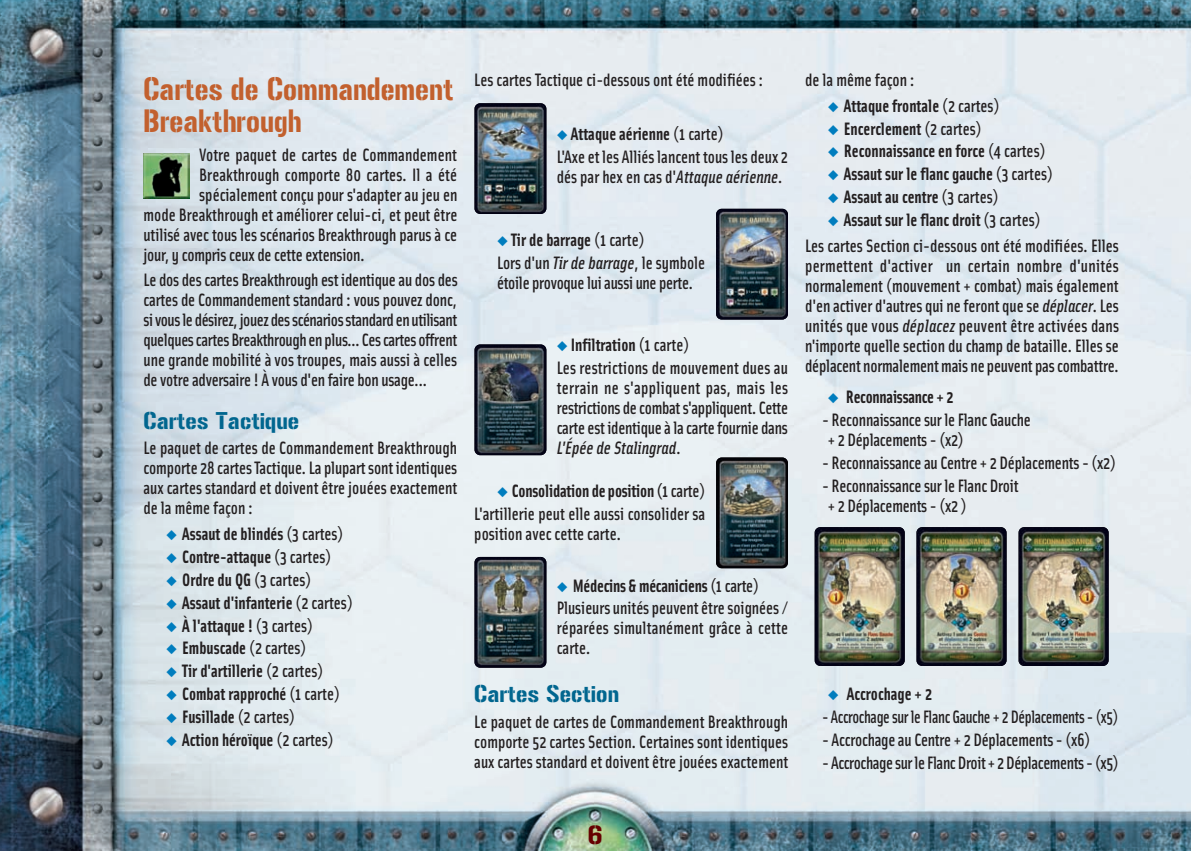
<style>
.page{position:relative;width:1191px;height:851px;background:#fff}
.page>*{position:absolute;margin:0;border:0;box-sizing:border-box;transform-origin:0 0}
.t1{font:32px/32px "Gunplay";color:#c2602e;scale:.87 1}
.t2{font:26px "Gunplay";color:#600}
.t3{font:24px "Gunplay";color:#01668f;scale:.95 1}
.t4{font:500 18px/20px "Solex";color:#231f20;scale:.95 1}
.t5{font:700 18px "Solex";color:#231f20;scale:.95 1}
.t6{font:500 18px "Solex";letter-spacing:-.025em;color:#231f20;scale:.9 1}
.t7{font:500 18px "Solex";letter-spacing:-.025em;color:#231f20;scale:.95 1}
.t8{font:500 18px "Solex";letter-spacing:-.02em;color:#231f20;scale:.95 1}
.s1{color:#007dbe}
.s2{font-weight:500}
.s3{font-weight:700}
.s4{font-style:italic}
</style>
<div class="page">
<img style="left:0;top:0;width:1191px;height:850px">
<img style="left:144px;top:153px;width:46px;height:46px">
<img style="left:716px;top:209px;width:72px;height:110px">
<img style="left:716px;top:457px;width:72px;height:111px">
<img style="left:474px;top:103px;width:72px;height:111px">
<img style="left:474px;top:344px;width:72px;height:111px">
<img style="left:474px;top:556px;width:72px;height:111px">
<img style="left:814px;top:527px;width:90px;height:138px">
<img style="left:916px;top:527px;width:90px;height:138px">
<img style="left:1018px;top:527px;width:90px;height:138px">
<h1 class="t1" style="left:143px;top:75px;width:358px">Cartes de Commandement<br>Breakthrough</h1>
<p class="t4" style="left:199px;top:146px;width:273px">Votre paquet de cartes de Commandement</p>
<p class="t4" style="left:199px;top:166px;width:273px">Breakthrough comporte 80 cartes. Il a été</p>
<p class="t4" style="left:199px;top:186px;width:273px">spécialement conçu pour s'adapter au jeu en</p>
<p class="t4" style="left:143px;top:206px;width:332px">mode Breakthrough et améliorer celui-ci, et peut être</p>
<p class="t4" style="left:143px;top:226px;width:332px">utilisé avec tous les scénarios Breakthrough parus à ce</p>
<p class="t4" style="left:143px;top:246px;width:234px">jour, y compris ceux de cette extension.</p>
<p class="t4" style="left:143px;top:272px;width:332px;text-align:justify">Le dos des cartes Breakthrough est identique au dos des cartes de Commandement standard : vous pouvez donc, si vous le désirez, jouez des scénarios standard en utilisant quelques cartes Breakthrough en plus... Ces cartes offrent une grande mobilité à vos troupes, mais aussi à celles de votre adversaire ! À vous d'en faire bon usage...</p>
<h3 class="t3" style="left:143px;top:411px;width:165px">Cartes Tactique</h3>
<p class="t4" style="left:143px;top:440px;width:332px;text-align:justify">Le paquet de cartes de Commandement Breakthrough comporte 28 cartes Tactique. La plupart sont identiques aux cartes standard et doivent être jouées exactement de la même façon :</p>
<p class="t5" style="left:166px;top:527px;width:188px"><span class="s1">◆</span> Assaut de blindés <span class="s2">(3 cartes)</span></p>
<p class="t5" style="left:166px;top:550px;width:175px"><span class="s1">◆</span> Contre-attaque <span class="s2">(3 cartes)</span></p>
<p class="t5" style="left:166px;top:573px;width:154px"><span class="s1">◆</span> Ordre du QG <span class="s2">(3 cartes)</span></p>
<p class="t5" style="left:166px;top:596px;width:198px"><span class="s1">◆</span> Assaut d'infanterie <span class="s2">(2 cartes)</span></p>
<p class="t5" style="left:166px;top:619px;width:156px"><span class="s1">◆</span> À l'attaque ! <span class="s2">(3 cartes)</span></p>
<p class="t5" style="left:166px;top:641px;width:149px"><span class="s1">◆</span> Embuscade <span class="s2">(2 cartes)</span></p>
<p class="t5" style="left:166px;top:664px;width:167px"><span class="s1">◆</span> Tir d'artillerie <span class="s2">(2 cartes)</span></p>
<p class="t5" style="left:166px;top:687px;width:184px"><span class="s1">◆</span> Combat rapproché <span class="s2">(1 carte)</span></p>
<p class="t5" style="left:166px;top:710px;width:137px"><span class="s1">◆</span> Fusillade <span class="s2">(2 cartes)</span></p>
<p class="t5" style="left:166px;top:733px;width:178px"><span class="s1">◆</span> Action héroïque <span class="s2">(2 cartes)</span></p>
<p class="t4" style="left:474px;top:72px;width:306px">Les cartes Tactique ci-dessous ont été modifiées :</p>
<p class="t4" style="left:557px;top:124px;width:245px;line-height:22.8px"><span class="s1">◆</span> <span class="s3">Attaque aérienne</span> (1 carte)<br>L'Axe et les Alliés lancent tous les deux 2</p>
<p class="t4" style="left:557px;top:169px;width:239px">dés par hex en cas d'<span class="s4">Attaque aérienne</span>.</p>
<p class="t4" style="left:497px;top:230px;width:221px;line-height:22.8px"><span class="s1">◆</span> <span class="s3">Tir de barrage</span> (1 carte)<br>Lors d'un <span class="s4">Tir de barrage</span>, le symbole</p>
<p class="t8" style="left:497px;top:276px;width:208px">étoile provoque lui aussi une perte.</p>
<p class="t4" style="left:557px;top:335px;width:245px;line-height:22.8px"><span class="s1">◆</span> <span class="s3">Infiltration</span> (1 carte)<br>Les restrictions de mouvement dues au</p>
<p class="t4" style="left:557px;top:380px;width:245px;text-align:justify">terrain ne s'appliquent pas, mais les restrictions de combat s'appliquent. Cette carte est identique à la carte fournie dans <span class="s4">L'Épée de Stalingrad</span>.</p>
<p class="t4" style="left:474px;top:481px;width:245px;line-height:22.8px;text-align:right"><span class="s1">◆</span> <span class="s3">Consolidation de position (</span>1 carte)<br>L'artillerie peut elle aussi consolider sa</p>
<p class="t4" style="left:474px;top:525px;width:156px">position avec cette carte.</p>
<p class="t4" style="left:557px;top:575px;width:245px;line-height:22.8px"><span class="s1">◆</span> <span class="s3">Médecins &amp; mécaniciens</span> (1 carte)<br>Plusieurs unités peuvent être soignées /</p>
<p class="t4" style="left:557px;top:619px;width:245px">réparées simultanément grâce à cette carte.</p>
<h3 class="t3" style="left:474px;top:685px;width:154px">Cartes Section</h3>
<p class="t4" style="left:474px;top:713px;width:332px;text-align:justify">Le paquet de cartes de Commandement Breakthrough comporte 52 cartes Section. Certaines sont identiques aux cartes standard et doivent être jouées exactement</p>
<p class="t4" style="left:805px;top:72px;width:117px">de la même façon :</p>
<p class="t5" style="left:828px;top:99px;width:182px"><span class="s1">◆</span> Attaque frontale <span class="s2">(2 cartes)</span></p>
<p class="t5" style="left:828px;top:122px;width:163px"><span class="s1">◆</span> Encerclement <span class="s2">(2 cartes)</span></p>
<p class="t5" style="left:828px;top:145px;width:231px"><span class="s1">◆</span> Reconnaissance en force <span class="s2">(4 cartes)</span></p>
<p class="t5" style="left:828px;top:168px;width:238px"><span class="s1">◆</span> Assaut sur le flanc gauche <span class="s2">(3 cartes)</span></p>
<p class="t5" style="left:828px;top:191px;width:181px"><span class="s1">◆</span> Assaut au centre <span class="s2">(3 cartes)</span></p>
<p class="t4" style="left:805px;top:209px;width:332px;line-height:25.6px;text-indent:23px"><span class="s1">◆</span> <span class="s3">Assaut sur le flanc droit</span> (3 cartes)<br>Les cartes Section ci-dessous ont été modifiées. Elles</p>
<p class="t4" style="left:805px;top:257px;width:332px;text-align:justify">permettent d'activer un certain nombre d'unités normalement (mouvement + combat) mais également d'en activer d'autres qui ne feront que se <span class="s4">déplacer</span>. Les unités que vous <span class="s4">déplacez</span> peuvent être activées dans n'importe quelle section du champ de bataille. Elles se déplacent normalement mais ne peuvent pas combattre.</p>
<p class="t5" style="left:828px;top:390px;width:134px"><span class="s1">◆</span> Reconnaissance + 2</p>
<p class="t4" style="left:828px;top:411px;width:215px;text-indent:-6px">- Reconnaissance sur le Flanc Gauche + 2 Déplacements - (x2)</p>
<p class="t4" style="left:822px;top:454px;width:311px">- Reconnaissance au Centre + 2 Déplacements - (x2)</p>
<p class="t4" style="left:828px;top:477px;width:202px;text-indent:-6px">- Reconnaissance sur le Flanc Droit + 2 Déplacements - (x2 )</p>
<p class="t5" style="left:828px;top:687px;width:111px"><span class="s1">◆</span> Accrochage + 2</p>
<p class="t6" style="left:822px;top:710px;width:330px">- Accrochage sur le Flanc Gauche + 2 Déplacements - (x5)</p>
<p class="t4" style="left:822px;top:731px;width:284px">- Accrochage au Centre + 2 Déplacements - (x6)</p>
<p class="t7" style="left:822px;top:756px;width:314px">- Accrochage sur le Flanc Droit + 2 Déplacements - (x5)</p>
<h2 class="t2" style="left:588px;top:825px;width:16px">6</h2>
</div>
